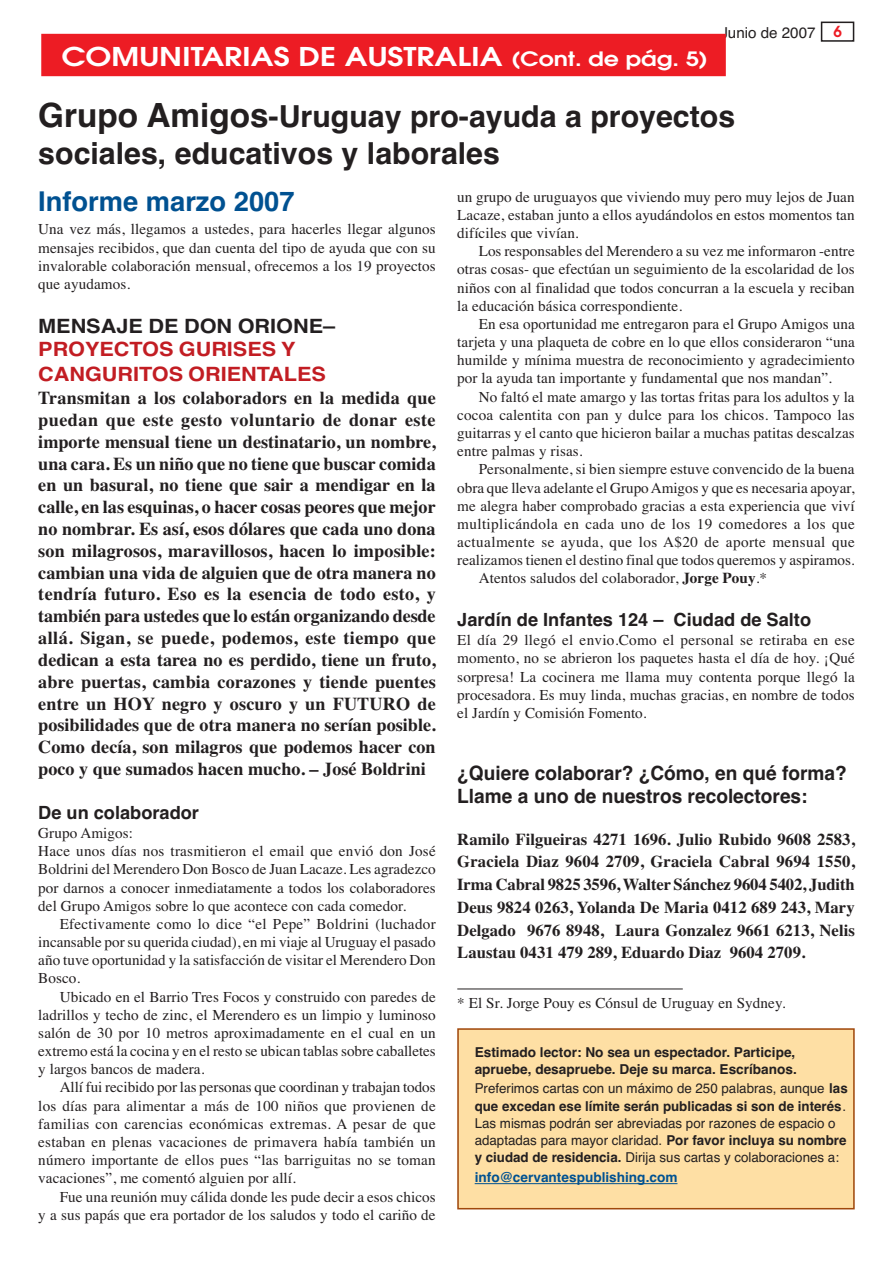
<style>
.page{position:relative;width:893px;height:1263px;background:#fff}
.page>*{position:absolute;margin:0;border:0;box-sizing:border-box;transform-origin:0 0}
.t1{font:700 30.3px/37.5px "Helvetica";color:#231f20}
.t2{font:700 27.3px "Helvetica";color:#005191}
.t3{font:600 25.8px "Avant Garde";color:#fff;scale:1.2 1}
.t4{font:700 19.65px/23.7px "Helvetica";color:#231f20}
.t5{font:700 19.65px/24.9px "Helvetica";color:#c21d23;scale:1.1 1}
.t6{font:700 19.65px "Helvetica";color:#231f20;scale:1.1 1}
.t7{font:700 18.15px/21.8px "Times";color:#231f20;text-align:justify}
.t8{font:700 18.15px "Helvetica";color:#231f20}
.t9{font:700 16.65px/22.8px "Times";letter-spacing:.005em;color:#231f20;text-align:justify}
.t10{font:15.15px/18.1px "Times";letter-spacing:.005em;color:#231f20;text-align:justify}
.t11{font:15.15px "Times";letter-spacing:.025em;color:#231f20}
.t12{font:15.15px "Times";letter-spacing:.03em;color:#231f20}
.t13{font:15.15px "Helvetica";color:#231f20}
.t14{font:13.65px/17.2px "Helvetica";color:#231f20}
.t15{font:700 13.65px/16.8px "Helvetica";color:#231f20}
.t16{font:700 13.65px "Helvetica";color:#005191}
.s1{font-family:"Avant Garde";font-weight:600;color:#ed1c24}
.s2{font-size:19.65px}
.s3{font-size:33.3px}
.s4{font-weight:700}
</style>
<div class="page">
<div style="left:820px;top:22px;width:34px;height:20px;border:2px solid #231f20"></div>
<div style="left:41px;top:34px;width:684px;height:42px;background:#ed1c24"></div>
<hr style="left:457px;top:989px;width:225px;height:1px;background:#231f20">
<div style="left:458px;top:1029px;width:395px;height:180px;background:#fedfa4"></div>
<div style="left:457px;top:1028px;width:397px;height:181px;border:2px solid #a0480c"></div>
<hr style="left:474px;top:1183px;width:203px;height:1px;background:#005191">
<p class="t13" style="left:720px;top:27px;width:123px">Junio de 2007 <span class="s1">6</span></p>
<h3 class="t3" style="left:61px;top:47px;width:540px">COMUNITARIAS DE AUSTRALIA <span class="s2">(Cont. de pág. 5)</span></h3>
<h1 class="t1" style="left:38px;top:100px;width:698px"><span class="s3">Grupo Amigos</span>-Uruguay pro-ayuda a proyectos sociales, educativos y laborales</h1>
<p class="t10" style="left:457px;top:189px;width:399px">un grupo de uruguayos que viviendo muy pero muy lejos de Juan Lacaze, estaban junto a ellos ayudándolos en estos momentos tan difíciles que vivían.</p>
<p class="t10" style="left:457px;top:243px;width:399px;text-indent:21px">Los responsables del Merendero a su vez me informaron -entre otras cosas- que efectúan un seguimiento de la escolaridad de los niños con al finalidad que todos concurran a la escuela y reciban la educación básica correspondiente.</p>
<p class="t10" style="left:457px;top:316px;width:399px;text-indent:21px">En esa oportunidad me entregaron para el Grupo Amigos una tarjeta y una plaqueta de cobre en lo que ellos consideraron “una humilde y mínima muestra de reconocimiento y agradecimiento por la ayuda tan importante y fundamental que nos mandan”.</p>
<p class="t10" style="left:457px;top:389px;width:399px;text-indent:21px">No faltó el mate amargo y las tortas fritas para los adultos y la cocoa calentita con pan y dulce para los chicos. Tampoco las guitarras y el canto que hicieron bailar a muchas patitas descalzas entre palmas y risas.</p>
<p class="t10" style="left:478px;top:462px;width:377px">Personalmente, si bien siempre estuve convencido de la buena</p>
<p class="t10" style="left:457px;top:480px;width:399px">obra que lleva adelante el Grupo Amigos y que es necesaria apoyar,</p>
<p class="t10" style="left:457px;top:498px;width:399px">me alegra haber comprobado gracias a esta experiencia que viví</p>
<p class="t11" style="left:457px;top:518px;width:399px">multiplicándola en cada uno de los 19 comedores a los que</p>
<p class="t12" style="left:457px;top:536px;width:399px">actualmente se ayuda, que los A$20 de aporte mensual que</p>
<p class="t10" style="left:457px;top:553px;width:399px">realizamos tienen el destino final que todos queremos y aspiramos.</p>
<p class="t10" style="left:478px;top:571px;width:290px">Atentos saludos del colaborador, <span class="s4">Jorge Pouy</span>.*</p>
<p class="t8" style="left:457px;top:613px;width:355px">Jardín de Infantes 124 – Ciudad de Salto</p>
<p class="t10" style="left:457px;top:633px;width:399px">El día 29 llegó el envio.Como el personal se retiraba en ese momento, no se abrieron los paquetes hasta el día de hoy. ¡Qué sorpresa! La cocinera me llama muy contenta porque llegó la procesadora. Es muy linda, muchas gracias, en nombre de todos el Jardín y Comisión Fomento.</p>
<h2 class="t2" style="left:38px;top:192px;width:258px">Informe marzo 2007</h2>
<p class="t10" style="left:38px;top:222px;width:399px">Una vez más, llegamos a ustedes, para hacerles llegar algunos mensajes recibidos, que dan cuenta del tipo de ayuda que con su invalorable colaboración mensual, ofrecemos a los 19 proyectos que ayudamos.</p>
<p class="t6" style="left:38px;top:319px;width:271px">MENSAJE DE DON ORIONE–</p>
<p class="t5" style="left:38px;top:339px;width:263px">PROYECTOS GURISES Y<br>CANGURITOS ORIENTALES</p>
<p class="t7" style="left:38px;top:389px;width:399px">Transmitan a los colaboradors en la medida que puedan que este gesto voluntario de donar este importe mensual tiene un destinatario, un nombre, una cara. Es un niño que no tiene que buscar comida en un basural, no tiene que sair a mendigar en la calle, en las esquinas, o hacer cosas peores que mejor no nombrar. Es así, esos dólares que cada uno dona son milagrosos, maravillosos, hacen lo imposible: cambian una vida de alguien que de otra manera no tendría futuro. Eso es la esencia de todo esto, y también para ustedes que lo están organizando desde allá. Sigan, se puede, podemos, este tiempo que dedican a esta tarea no es perdido, tiene un fruto, abre puertas, cambia corazones y tiende puentes entre un HOY negro y oscuro y un FUTURO de posibilidades que de otra manera no serían posible.<br>Como decía, son milagros que podemos hacer con poco y que sumados hacen mucho. – José Boldrini</p>
<p class="t8" style="left:38px;top:806px;width:162px">De un colaborador</p>
<p class="t10" style="left:38px;top:825px;width:399px;text-align:left">Grupo Amigos:<br>Hace unos días nos trasmitieron el email que envió don José Boldrini del Merendero Don Bosco de Juan Lacaze. Les agradezco por darnos a conocer inmediatamente a todos los colaboradores del Grupo Amigos sobre lo que acontece con cada comedor.</p>
<p class="t10" style="left:38px;top:916px;width:399px;text-indent:21px">Efectivamente como lo dice “el Pepe” Boldrini (luchador incansable por su querida ciudad), en mi viaje al Uruguay el pasado año tuve oportunidad y la satisfacción de visitar el Merendero Don Bosco.</p>
<p class="t10" style="left:38px;top:989px;width:399px;text-indent:21px">Ubicado en el Barrio Tres Focos y construido con paredes de ladrillos y techo de zinc, el Merendero es un limpio y luminoso salón de 30 por 10 metros aproximadamente en el cual en un extremo está la cocina y en el resto se ubican tablas sobre caballetes y largos bancos de madera.</p>
<p class="t10" style="left:38px;top:1080px;width:399px;text-indent:21px">Allí fui recibido por las personas que coordinan y trabajan todos los días para alimentar a más de 100 niños que provienen de familias con carencias económicas extremas. A pesar de que estaban en plenas vacaciones de primavera había también un número importante de ellos pues “las barriguitas no se toman vacaciones”, me comentó alguien por allí.</p>
<p class="t10" style="left:38px;top:1189px;width:399px;text-align:right">Fue una reunión muy cálida donde les pude decir a esos chicos<br>y a sus papás que era portador de los saludos y todo el cariño de</p>
<p class="t4" style="left:457px;top:763px;width:391px">¿Quiere colaborar? ¿Cómo, en qué forma?<br>Llame a uno de nuestros recolectores:</p>
<p class="t9" style="left:457px;top:829px;width:399px">Ramilo Filgueiras 4271 1696. Julio Rubido 9608 2583, Graciela Diaz 9604 2709, Graciela Cabral 9694 1550, Irma Cabral 9825 3596, Walter Sánchez 9604 5402, Judith Deus 9824 0263, Yolanda De Maria 0412 689 243, Mary Delgado 9676 8948, Laura Gonzalez 9661 6213, Nelis Laustau 0431 479 289, Eduardo Diaz 9604 2709.</p>
<p class="t10" style="left:457px;top:995px;width:330px">* El Sr. Jorge Pouy es Cónsul de Uruguay en Sydney.</p>
<p class="t15" style="left:474px;top:1045px;width:324px">Estimado lector: No sea un espectador. Participe, apruebe, desapruebe. Deje su marca. Escríbanos.</p>
<p class="t14" style="left:474px;top:1081px;width:374px">Preferimos cartas con un máximo de 250 palabras, aunque <span class="s4">las que excedan ese límite serán publicadas si son de interés</span>.<br>Las mismas podrán ser abreviadas por razones de espacio o adaptadas para mayor claridad. <span class="s4">Por favor incluya su nombre y ciudad de residencia.</span> Dirija sus cartas y colaboraciones a:</p>
<p class="t16" style="left:474px;top:1172px;width:204px">info@cervantespublishing.com</p>
</div>
